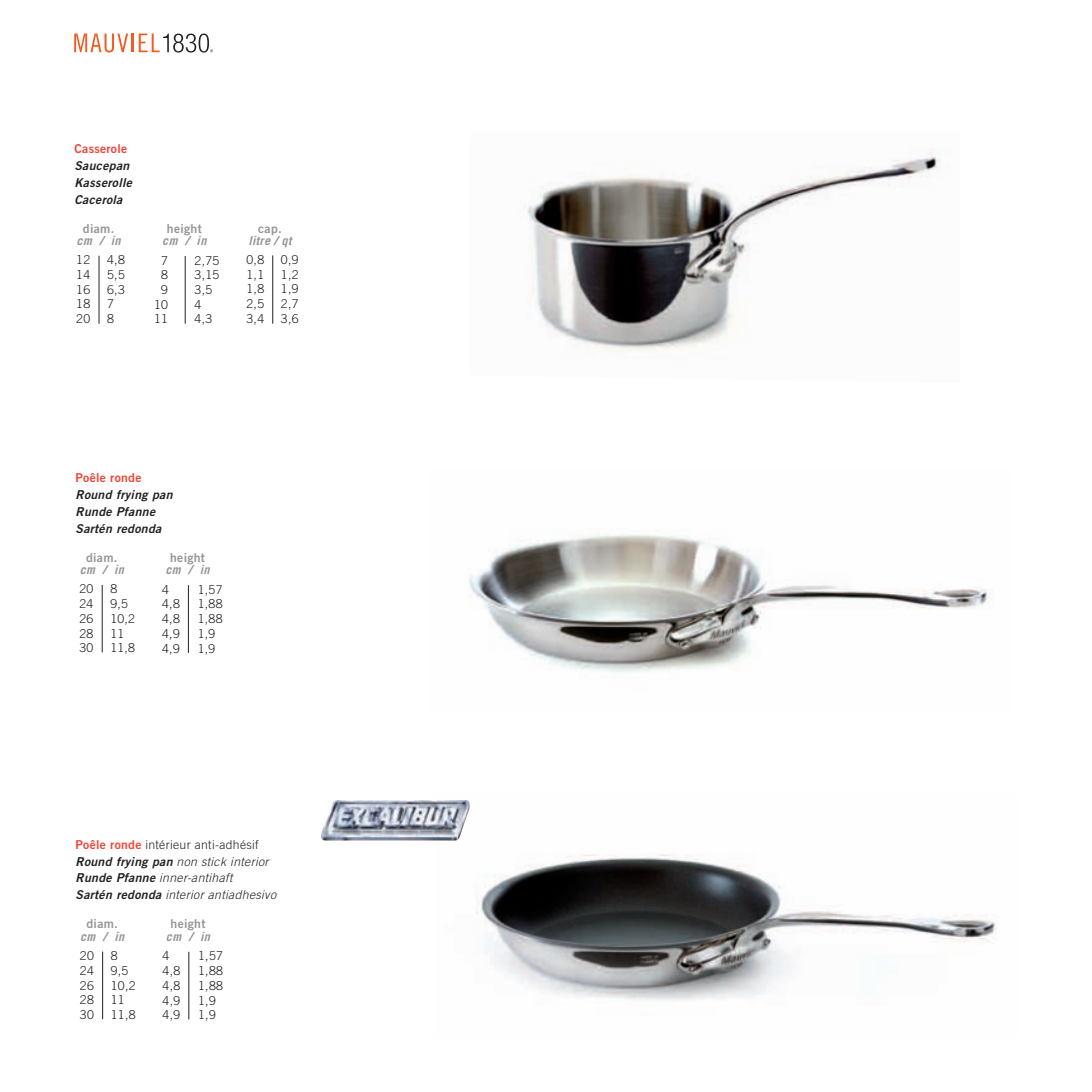
<style>
.page{position:relative;width:1092px;height:1092px;background:#fff}
.page>*{position:absolute;margin:0;border:0;box-sizing:border-box;transform-origin:0 0}
.t1{font:300 12.25px/14.7px "Trade Gothic";letter-spacing:.025em;color:#231f20}
.t2{font:italic 300 12.25px/17px "Trade Gothic";letter-spacing:.03em;color:#231f20}
.t3{font:italic 12.25px/17px "Trade Gothic Bold Two";letter-spacing:.03em;color:#231f20}
.t4{font:italic 700 12.25px "Trade Gothic";letter-spacing:.025em;color:#939598}
.t5{font:12.25px "Trade Gothic Bold Two";letter-spacing:.025em;color:#939598}
.t6{font:12.25px "Trade Gothic Bold Two";letter-spacing:.025em;color:#ef4637}
.s1{color:#fff}
.s2{font-family:"Trade Gothic Bold Two";font-weight:400;font-style:normal;color:#ef4637}
.s3{font-style:normal}
.s4{font-family:"Trade Gothic Bold Two";font-weight:400}
</style>
<div class="page">
<svg style="left:74px;top:34px;width:139px;height:19px"></svg>
<hr style="left:99px;top:256px;width:1px;height:67px;background:#231f20">
<hr style="left:185px;top:256px;width:1px;height:67px;background:#231f20">
<hr style="left:272px;top:255px;width:1px;height:68px;background:#231f20">
<img style="left:524px;top:149px;width:416px;height:202px">
<hr style="left:102px;top:585px;width:1px;height:67px;background:#231f20">
<hr style="left:188px;top:585px;width:1px;height:68px;background:#231f20">
<hr style="left:102px;top:951px;width:1px;height:68px;background:#231f20">
<hr style="left:188px;top:951px;width:1px;height:68px;background:#231f20">
<img style="left:434px;top:840px;width:563px;height:161px">
<img style="left:469px;top:534px;width:524px;height:139px">
<img style="left:321px;top:800px;width:149px;height:40px">
<p class="t6" style="left:74px;top:144px;width:54px">Casserole</p>
<p class="t3" style="left:74px;top:158px;width:59px">Saucepan<br>Kasserolle<br>Cacerola</p>
<p class="t5" style="left:83px;top:224px;width:33px">diam.</p>
<p class="t4" style="left:77px;top:236px;width:46px">cm / in</p>
<p class="t1" style="left:76px;top:254px;width:15px;text-align:justify">12<br>14<br>16<br>18<br>20</p>
<p class="t1" style="left:107px;top:254px;width:19px">4,8<br>5,5<br>6,3<br>7<br>8</p>
<p class="t5" style="left:167px;top:224px;width:36px">height</p>
<p class="t4" style="left:162px;top:236px;width:46px">cm / in</p>
<p class="t5" style="left:258px;top:224px;width:25px">cap.</p>
<p class="t4" style="left:248px;top:236px;width:45px">litre / qt</p>
<p class="t1" style="left:154px;top:254px;width:15px;text-align:justify"><span class="s1">0</span>7<br><span class="s1">0</span>8<br><span class="s1">0</span>9<br>10<br>11</p>
<p class="t1" style="left:194px;top:254px;width:26px">2,75<br>3,15<br>3,5<br>4<br>4,3</p>
<p class="t1" style="left:246px;top:253px;width:19px;text-align:justify">0,8<br>1,1<br>1,8<br>2,5<br>3,4</p>
<p class="t1" style="left:281px;top:253px;width:19px;text-align:justify">0,9<br>1,2<br>1,9<br>2,7<br>3,6</p>
<p class="t6" style="left:75px;top:473px;width:67px">Poêle ronde</p>
<p class="t3" style="left:75px;top:487px;width:98px">Round frying pan<br>Runde Pfanne<br>Sartén redonda</p>
<p class="t5" style="left:86px;top:553px;width:33px">diam.</p>
<p class="t4" style="left:80px;top:565px;width:46px">cm / in</p>
<p class="t1" style="left:79px;top:582px;width:15px;text-align:justify">20<br>24<br>26<br>28<br>30</p>
<p class="t1" style="left:110px;top:582px;width:26px">8<br>9,5<br>10,2<br>11<br>11,8</p>
<p class="t5" style="left:170px;top:553px;width:36px">height</p>
<p class="t4" style="left:165px;top:565px;width:46px">cm / in</p>
<p class="t1" style="left:162px;top:583px;width:19px">4<br>4,8<br>4,8<br>4,9<br>4,9</p>
<p class="t1" style="left:198px;top:583px;width:26px">1,57<br>1,88<br>1,88<br>1,9<br>1,9</p>
<p class="t2" style="left:75px;top:836px;width:202px"><span class="s2">Poêle ronde</span> <span class="s3">intérieur anti-adhésif </span><span class="s4">Round frying pan</span> non stick interior <span class="s4">Runde Pfanne</span> inner-antihaft<br><span class="s4">Sartén redonda</span> interior antiadhesivo</p>
<p class="t5" style="left:86px;top:919px;width:33px">diam.</p>
<p class="t4" style="left:80px;top:931px;width:46px">cm / in</p>
<p class="t1" style="left:80px;top:949px;width:15px;text-align:justify">20<br>24<br>26<br>28<br>30</p>
<p class="t1" style="left:111px;top:949px;width:26px">8<br>9,5<br>10,2<br>11<br>11,8</p>
<p class="t5" style="left:170px;top:919px;width:36px">height</p>
<p class="t4" style="left:166px;top:931px;width:46px">cm / in</p>
<p class="t1" style="left:163px;top:949px;width:19px">4<br>4,8<br>4,8<br>4,9<br>4,9</p>
<p class="t1" style="left:198px;top:949px;width:26px">1,57<br>1,88<br>1,88<br>1,9<br>1,9</p>
</div>
